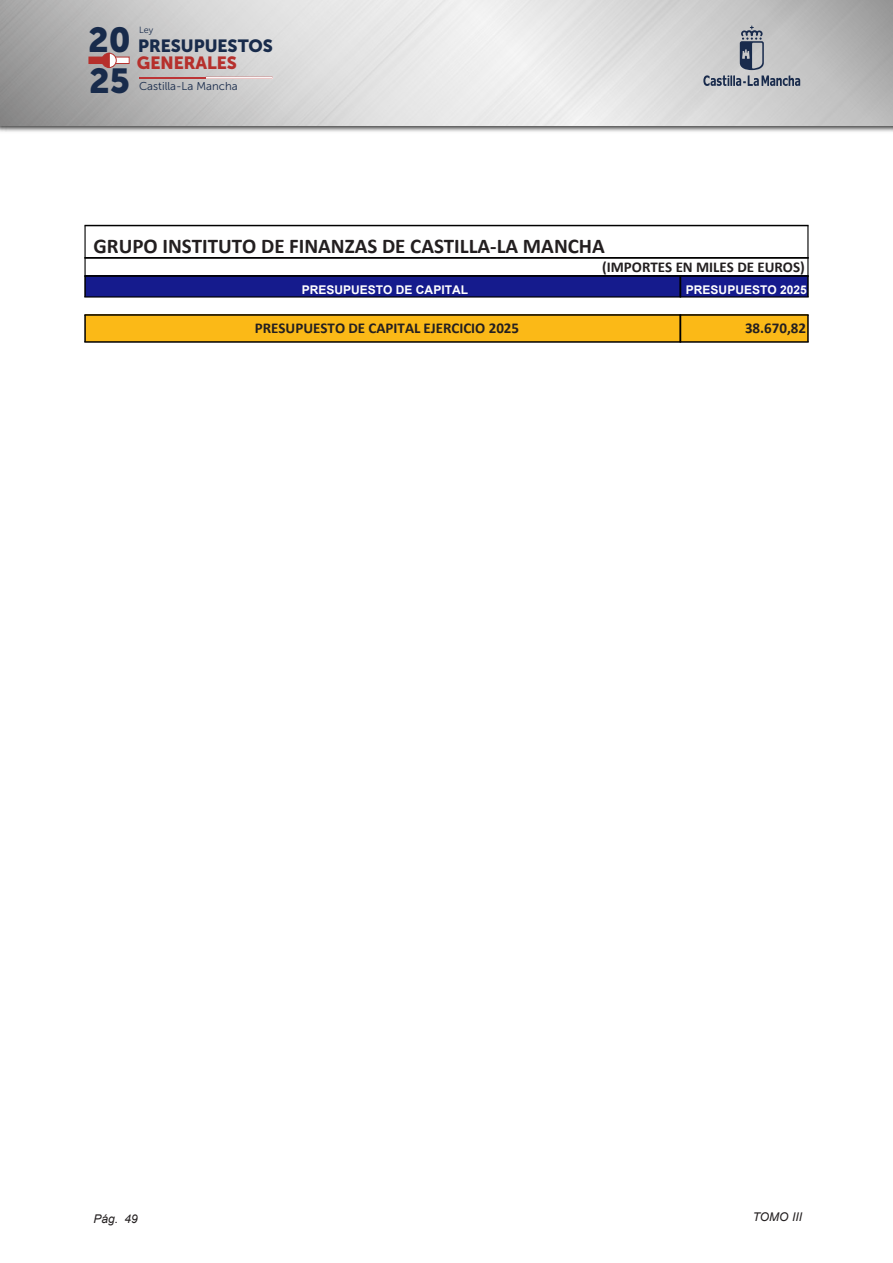
<style>
.page{position:relative;width:893px;height:1263px;background:#fff}
.page>*{position:absolute;margin:0;border:0;box-sizing:border-box;transform-origin:0 0}
.t1{font:34.5px "Museo Sans Cyrl 900";color:#182b4b}
.t2{font:700 21px "Calibri";color:#231f20}
.t3{font:17.55px "Museo Sans Cyrl 900";color:#182b4b}
.t4{font:17.55px "Museo Sans Cyrl 900";color:#b6302c}
.t5{font:700 15px "Calibri";color:#231f20}
.t6{font:700 12px "Arial";color:#fff}
.t7{font:italic 12px "Arial";color:#231f20}
.t8{font:11.4px "Museo Sans 300";color:#182b4b}
.t9{font:9px "Museo Sans 300";color:#182b4b}
</style>
<div class="page">
<img style="left:0;top:125px;width:893px;height:7px">
<img style="left:0;top:0;width:893px;height:125px">
<svg style="left:703px;top:26px;width:97px;height:60px;background:#adb0b5"></svg>
<hr style="left:139px;top:77px;width:67px;height:1px;background:#bc3436">
<hr style="left:206px;top:77px;width:67px;height:1px;background:#bc3436">
<div style="left:89px;top:57px;width:20px;height:7px;background:#b6302c"></div>
<div style="left:109px;top:57px;width:20px;height:7px;background:#fff"></div>
<div style="left:109px;top:57px;width:21px;height:7px;border:1px solid #b6302c"></div>
<svg style="left:101px;top:53px;width:16px;height:15px"></svg>
<div style="left:680px;top:276px;width:128px;height:21px;background:#151b8d"></div>
<div style="left:85px;top:276px;width:595px;height:21px;background:#151b8d"></div>
<div style="left:85px;top:315px;width:595px;height:27px;background:#fbb917"></div>
<div style="left:680px;top:315px;width:128px;height:27px;background:#fbb917"></div>
<hr style="left:84px;top:226px;width:2px;height:32px;background:#000">
<hr style="left:807px;top:226px;width:1px;height:32px;background:#000">
<hr style="left:85px;top:225px;width:723px;height:1px;background:#000">
<svg style="left:84px;top:258px;width:2px;height:17px"></svg>
<svg style="left:807px;top:259px;width:1px;height:16px"></svg>
<hr style="left:85px;top:257px;width:723px;height:2px;background:#000">
<hr style="left:84px;top:276px;width:2px;height:21px;background:#000">
<hr style="left:84px;top:275px;width:597px;height:2px;background:#000">
<hr style="left:84px;top:296px;width:597px;height:2px;background:#000">
<svg style="left:680px;top:277px;width:1px;height:19px"></svg>
<hr style="left:807px;top:276px;width:2px;height:21px;background:#000">
<hr style="left:680px;top:275px;width:129px;height:2px;background:#000">
<hr style="left:680px;top:296px;width:129px;height:2px;background:#000">
<hr style="left:84px;top:315px;width:2px;height:27px;background:#000">
<hr style="left:84px;top:314px;width:597px;height:2px;background:#000">
<hr style="left:84px;top:341px;width:597px;height:2px;background:#000">
<svg style="left:680px;top:316px;width:1px;height:25px"></svg>
<hr style="left:807px;top:315px;width:2px;height:27px;background:#000">
<hr style="left:680px;top:314px;width:129px;height:2px;background:#000">
<hr style="left:680px;top:341px;width:129px;height:2px;background:#000">
<h1 class="t1" style="left:88px;top:20px;width:44px">20</h1>
<h1 class="t1" style="left:89px;top:62px;width:42px">25</h1>
<p class="t9" style="left:139px;top:25px;width:16px">Ley</p>
<p class="t3" style="left:138px;top:35px;width:136px">PRESUPUESTOS</p>
<p class="t4" style="left:137px;top:53px;width:102px">GENERALES</p>
<p class="t8" style="left:139px;top:80px;width:100px">Castilla-La Mancha</p>
<p class="t2" style="left:94px;top:231px;width:513px">GRUPO INSTITUTO DE FINANZAS DE CASTILLA-LA MANCHA</p>
<p class="t5" style="left:602px;top:257px;width:204px">(IMPORTES EN MILES DE EUROS)</p>
<p class="t6" style="left:302px;top:281px;width:168px">PRESUPUESTO DE CAPITAL</p>
<p class="t6" style="left:686px;top:281px;width:122px">PRESUPUESTO 2025</p>
<p class="t5" style="left:255px;top:317px;width:266px">PRESUPUESTO DE CAPITAL EJERCICIO 2025</p>
<p class="t5" style="left:745px;top:317px;width:63px">38.670,82</p>
<p class="t7" style="left:94px;top:1211px;width:46px">Pág. 49</p>
<p class="t7" style="left:753px;top:1209px;width:51px">TOMO III</p>
</div>
